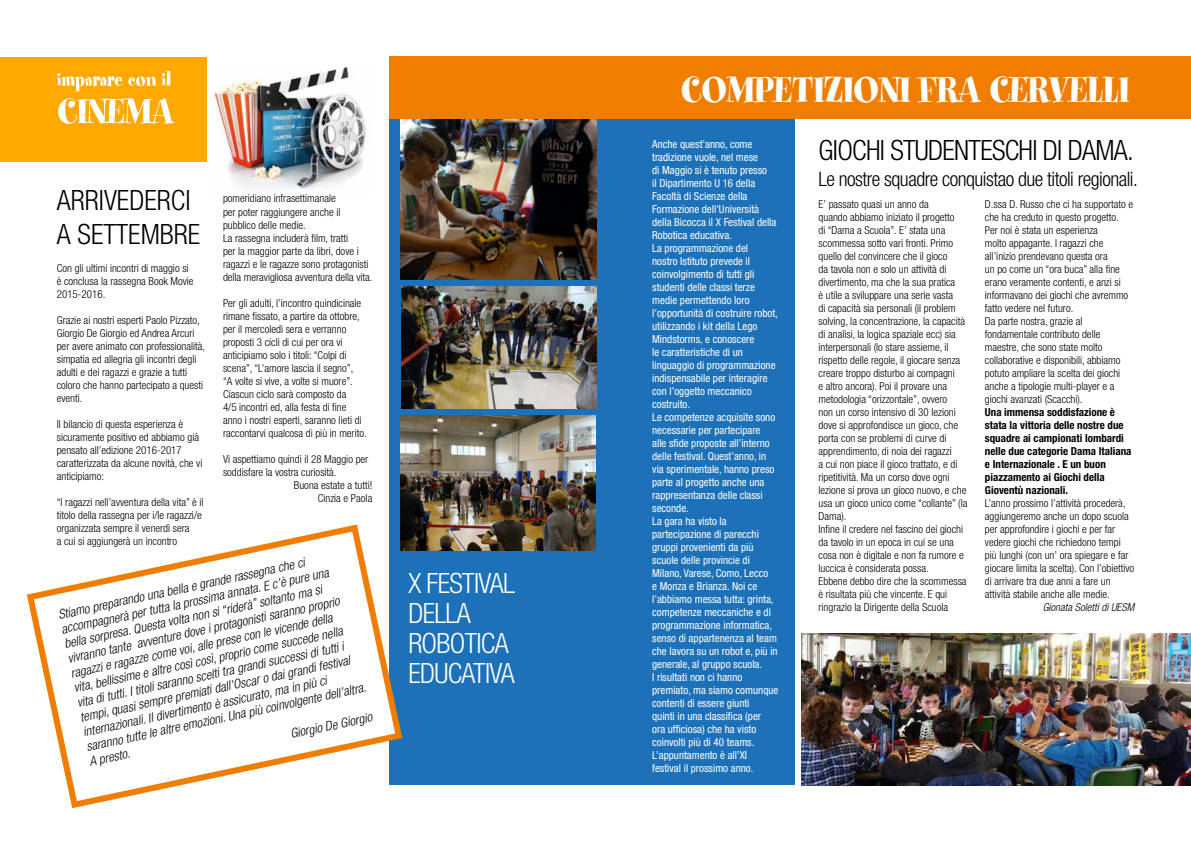
<style>
.page{position:relative;width:1191px;height:842px;background:#fff}
.page>*{position:absolute;margin:0;border:0;box-sizing:border-box;transform-origin:0 0}
.t1{font:40px "Spumoni LP Std";color:#fff}
.t2{font:300 condensed 28px/30px "Helvetica Neue LT Std";letter-spacing:-.025em;color:#fff}
.t3{font:300 condensed 28px "Helvetica Neue LT Std";letter-spacing:-.025em;color:#000}
.t4{font:300 condensed 28px/33.6px "Helvetica Neue LT Std";color:#000}
.t5{font:300 condensed 20px "Helvetica Neue LT Std";letter-spacing:-.025em;color:#000}
.t6{font:italic 300 condensed 13px "Helvetica Neue LT Std";color:#000}
.t7{font:300 condensed 11px/13px "Helvetica Neue LT Std";color:#000}
.t8{font:condensed 11px/13px "Helvetica Neue LT Std";color:#fff}
.t9{font:700 condensed 11px/13px "Helvetica Neue LT Std";color:#000}
.t10{font:italic 300 condensed 11px "Helvetica Neue LT Std";color:#000}
</style>
<div class="page">
<img style="left:209px;top:67px;width:157px;height:123px">
<div style="left:0;top:57px;width:206px;height:105px;background:#ffa800"></div>
<svg style="left:58px;top:98px;width:116px;height:26px"></svg>
<svg style="left:57px;top:71px;width:114px;height:21px"></svg>
<div style="left:389px;top:57px;width:405px;height:728px;background:#1d71b8"></div>
<svg style="left:26px;top:521px;width:380px;height:288px"></svg>
<img style="left:402px;top:287px;width:194px;height:122px">
<img style="left:401px;top:119px;width:195px;height:161px">
<img style="left:401px;top:415px;width:195px;height:135px">
<div style="left:389px;top:57px;width:802px;height:62px;background:#ef7d00"></div>
<img style="left:801px;top:634px;width:390px;height:151px">
<h2 class="t4" style="left:57px;top:183px;width:145px">ARRIVEDERCI<br>A SETTEMBRE</h2>
<p class="t7" style="left:57px;top:262px;width:138px">Con gli ultimi incontri di maggio si è conclusa la rassegna Book Movie<br>2015-2016.</p>
<p class="t7" style="left:57px;top:314px;width:150px">Grazie ai nostri esperti Paolo Pizzato, Giorgio De Giorgio ed Andrea Arcuri per avere animato con professionalità, simpatia ed allegria gli incontri degli adulti e dei ragazzi e grazie a tutti coloro che hanno partecipato a questi eventi.</p>
<p class="t7" style="left:57px;top:418px;width:147px">Il bilancio di questa esperienza è sicuramente positivo ed abbiamo già pensato all’edizione 2016-2017 caratterizzata da alcune novità, che vi anticipiamo:</p>
<p class="t7" style="left:57px;top:496px;width:148px">“I ragazzi nell’avventura della vita” è il titolo della rassegna per i/le ragazzi/e organizzata sempre il venerdì sera<br>a cui si aggiungerà un incontro</p>
<p class="t7" style="left:223px;top:192px;width:151px">pomeridiano infrasettimanale<br>per poter raggiungere anche il pubblico delle medie.<br>La rassegna includerà film, tratti<br>per la maggior parte da libri, dove i ragazzi e le ragazze sono protagonisti della meravigliosa avventura della vita.</p>
<p class="t7" style="left:223px;top:296px;width:145px">Per gli adulti, l’incontro quindicinale rimane fissato, a partire da ottobre, per il mercoledì sera e verranno proposti 3 cicli di cui per ora vi anticipiamo solo i titoli: “Colpi di scena”, “L’amore lascia il segno”,<br>“A volte si vive, a volte si muore”.<br>Ciascun ciclo sarà composto da<br>4/5 incontri ed, alla festa di fine anno i nostri esperti, saranno lieti di raccontarvi qualcosa di più in merito.</p>
<p class="t7" style="left:223px;top:452px;width:147px">Vi aspettiamo quindi il 28 Maggio per</p>
<p class="t7" style="left:223px;top:465px;width:115px">soddisfare la vostra curiosità.</p>
<p class="t7" style="left:294px;top:478px;width:80px">Buona estate a tutti!</p>
<p class="t7" style="left:318px;top:491px;width:56px">Cinzia e Paola</p>
<p class="t6" style="left:57px;top:607px;width:253px;rotate:-12deg">Stiamo preparando una bella e grande rassegna che ci</p>
<p class="t6" style="left:60px;top:622px;width:275px;rotate:-12deg">accompagnerà per tutta la prossima annata. E c’è pure una</p>
<p class="t6" style="left:63px;top:636px;width:264px;rotate:-12deg">bella sorpresa. Questa volta non si “riderà” soltanto ma si</p>
<p class="t6" style="left:66px;top:651px;width:279px;rotate:-12deg">vivranno tante avventure dove i protagonisti saranno proprio</p>
<p class="t6" style="left:69px;top:666px;width:269px;rotate:-12deg">ragazzi e ragazze come voi, alle prese con le vicende della</p>
<p class="t6" style="left:72px;top:680px;width:276px;rotate:-12deg">vita, bellissime e altre così così, proprio come succede nella</p>
<p class="t6" style="left:76px;top:695px;width:274px;rotate:-12deg">vita di tutti. I titoli saranno scelti tra grandi successi di tutti i</p>
<p class="t6" style="left:79px;top:710px;width:277px;rotate:-12deg">tempi, quasi sempre premiati dall’Oscar o dai grandi festival</p>
<p class="t6" style="left:82px;top:724px;width:250px;rotate:-12deg">internazionali. Il divertimento è assicurato, ma in più ci</p>
<p class="t6" style="left:85px;top:739px;width:287px;rotate:-12deg">saranno tutte le altre emozioni. Una più coinvolgente dell’altra.</p>
<p class="t6" style="left:88px;top:754px;width:43px;rotate:-12deg">A presto.</p>
<p class="t6" style="left:289px;top:726px;width:85px;rotate:-12deg">Giorgio De Giorgio</p>
<h2 class="t2" style="left:408px;top:568px;width:108px">X FESTIVAL<br>DELLA<br>ROBOTICA<br>EDUCATIVA</h2>
<h1 class="t1" style="left:680px;top:70px;width:450px">COMPETIZIONI FRA CERVELLI</h1>
<p class="t8" style="left:652px;top:138px;width:128px">Anche quest’anno, come tradizione vuole, nel mese<br>di Maggio si è tenuto presso<br>il Dipartimento U 16 della<br>Facoltà di Scienze della<br>Formazione dell’Università della Bicocca il X Festival della<br>Robotica educativa.<br>La programmazione del<br>nostro Istituto prevede il coinvolgimento di tutti gli studenti delle classi terze medie permettendo loro l’opportunità di costruire robot, utilizzando i kit della Lego<br>Mindstorms, e conoscere<br>le caratteristiche di un linguaggio di programmazione indispensabile per interagire con l’oggetto meccanico costruito.<br>Le competenze acquisite sono necessarie per partecipare<br>alle sfide proposte all’interno delle festival. Quest’anno, in via sperimentale, hanno preso parte al progetto anche una rappresentanza delle classi seconde.<br>La gara ha visto la partecipazione di parecchi gruppi provenienti da più scuole delle provincie di<br>Milano, Varese, Como, Lecco<br>e Monza e Brianza. Noi ce l’abbiamo messa tutta: grinta, competenze meccaniche e di programmazione informatica, senso di appartenenza al team che lavora su un robot e, più in generale, al gruppo scuola.<br>I risultati non ci hanno premiato, ma siamo comunque contenti di essere giunti<br>quinti in una classifica (per<br>ora ufficiosa) che ha visto coinvolti più di 40 teams.<br>L’appuntamento è all’XI festival il prossimo anno.</p>
<h2 class="t3" style="left:818px;top:134px;width:317px">GIOCHI STUDENTESCHI DI DAMA.</h2>
<h3 class="t5" style="left:818px;top:167px;width:321px">Le nostre squadre conquistao due titoli regionali.</h3>
<p class="t7" style="left:818px;top:197px;width:150px">E’ passato quasi un anno da<br>quando abbiamo iniziato il progetto<br>di “Dama a Scuola”. E’ stata una scommessa sotto vari fronti. Primo quello del convincere che il gioco<br>da tavola non e solo un attività di divertimento, ma che la sua pratica<br>è utile a sviluppare una serie vasta<br>di capacità sia personali (il problem solving, la concentrazione, la capacità di analisi, la logica spaziale ecc) sia interpersonali (lo stare assieme, il rispetto delle regole, il giocare senza creare troppo disturbo ai compagni<br>e altro ancora). Poi il provare una metodologia “orizzontale”, ovvero<br>non un corso intensivo di 30 lezioni dove si approfondisce un gioco, che porta con se problemi di curve di apprendimento, di noia dei ragazzi<br>a cui non piace il gioco trattato, e di ripetitività. Ma un corso dove ogni lezione si prova un gioco nuovo, e che usa un gioco unico come “collante” (la Dama).<br>Infine il credere nel fascino dei giochi da tavolo in un epoca in cui se una cosa non è digitale e non fa rumore e luccica è considerata possa.<br>Ebbene debbo dire che la scommessa è risultata più che vincente. E qui ringrazio la Dirigente della Scuola</p>
<p class="t7" style="left:985px;top:197px;width:150px">D.ssa D. Russo che ci ha supportato e che ha creduto in questo progetto.<br>Per noi è stata un esperienza<br>molto appagante. I ragazzi che all’inizio prendevano questa ora<br>un po come un “ora buca” alla fine erano veramente contenti, e anzi si informavano dei giochi che avremmo fatto vedere nel futuro.<br>Da parte nostra, grazie al fondamentale contributo delle maestre, che sono state molto collaborative e disponibili, abbiamo potuto ampliare la scelta dei giochi anche a tipologie multi-player e a giochi avanzati (Scacchi).</p>
<p class="t9" style="left:985px;top:405px;width:148px">Una immensa soddisfazione è stata la vittoria delle nostre due squadre ai campionati lombardi nelle due categorie Dama Italiana e Internazionale . E un buon piazzamento ai Giochi della<br>Gioventù nazionali.</p>
<p class="t7" style="left:985px;top:496px;width:151px">L’anno prossimo l’attività procederà, aggiungeremo anche un dopo scuola per approfondire i giochi e per far vedere giochi che richiedono tempi più lunghi (con un’ ora spiegare e far giocare limita la scelta). Con l’obiettivo di arrivare tra due anni a fare un attività stabile anche alle medie.</p>
<p class="t10" style="left:1042px;top:601px;width:93px">Gionata Soletti di UESM</p>
</div>
